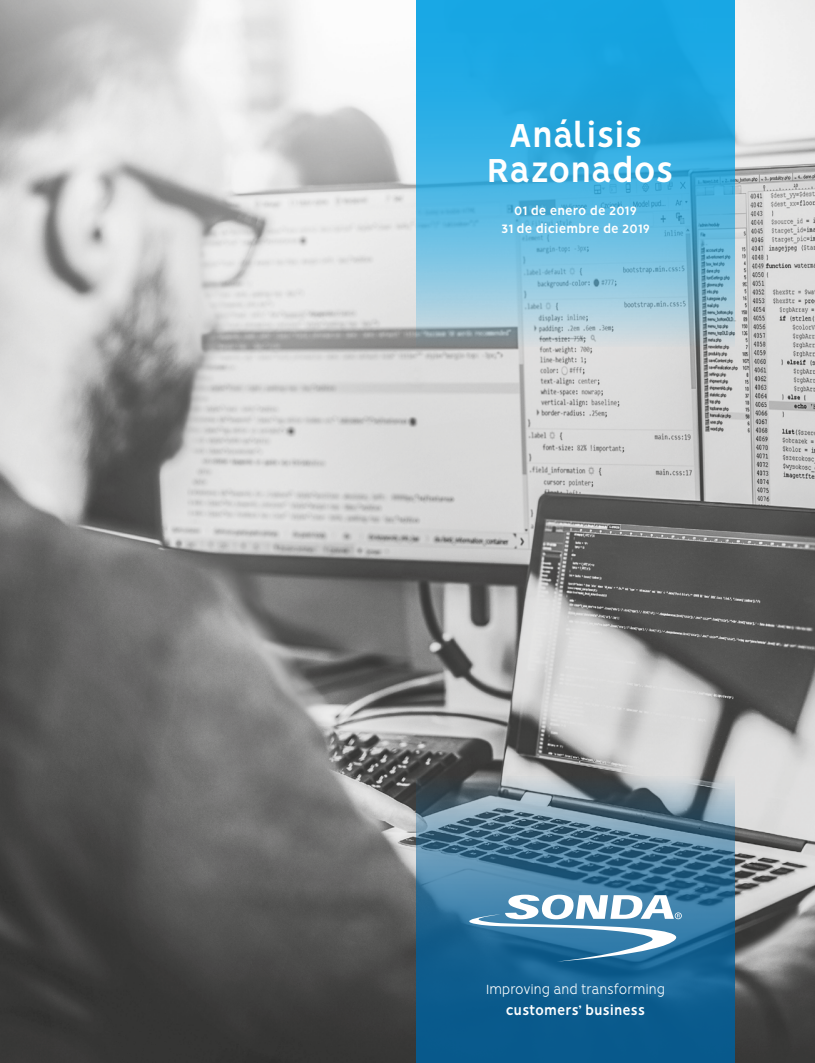
<style>
.page{position:relative;width:815px;height:1063px;background:#fff}
.page>*{position:absolute;margin:0;border:0;box-sizing:border-box;transform-origin:0 0}
.t1{font:700 37.5px/35px "Vision";letter-spacing:-.01em;color:#fff;text-align:center}
.t2{font:300 15px "Vision";letter-spacing:-.005em;color:#fff}
.t3{font:700 15px "Vision";letter-spacing:-.005em;color:#fff}
.t4{font:700 13.75px/18.8px "Vision";letter-spacing:.01em;color:#fff;text-align:center}
</style>
<div class="page">
<img style="left:0;top:0;width:815px;height:1063px">
<svg style="left:416px;top:0;width:319px;height:347px"></svg>
<svg style="left:416px;top:776px;width:319px;height:287px"></svg>
<svg style="left:437px;top:895px;width:248px;height:67px"></svg>
<h1 class="t1" style="left:487px;top:121px;width:188px">Análisis<br>Razonados</h1>
<p class="t4" style="left:501px;top:202px;width:150px">01 de enero de 2019<br>31 de diciembre de 2019</p>
<p class="t2" style="left:486px;top:980px;width:180px">Improving and transforming</p>
<p class="t3" style="left:506px;top:1001px;width:141px">customers’ business</p>
</div>
